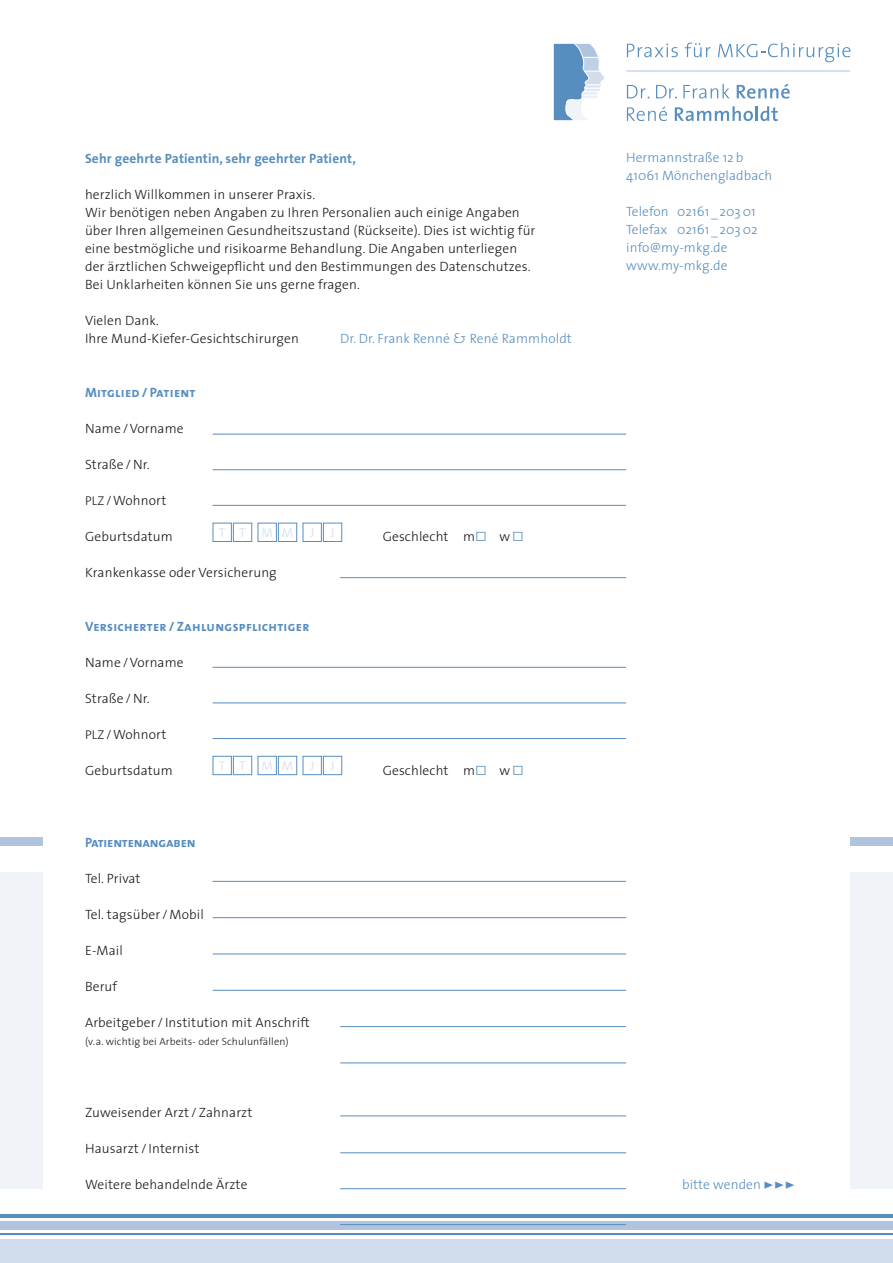
<style>
.page{position:relative;width:893px;height:1263px;background:#fff}
.page>*{position:absolute;margin:0;border:0;box-sizing:border-box;transform-origin:0 0}
.t1{font:300 13.5px/18px "The Sans";letter-spacing:.01em;color:#1a171c}
.t2{font:300 13.5px/18px "The Sans";letter-spacing:.005em;color:#578ebf}
.t3{font:13.5px "The Sans Bold Caps";letter-spacing:.02em;color:#578ebf}
.t4{font:700 13.5px "The Sans";letter-spacing:.01em;color:#578ebf}
.t5{font:13.5px "The Sans Bold Caps";letter-spacing:-.015em;color:#578ebf}
.t6{font:12.75px "The Sans Light Caps";letter-spacing:.89em;color:#d1dcec}
.t7{font:300 10.5px "The Sans";letter-spacing:.01em;color:#1a171c}
.s1{font-family:"The Sans Light Expert";font-weight:400}
.s2{font-size:12.75px}
.s3{font-family:"The Sans Light Expert";font-weight:400;color:#578ebf}
.s4{font-family:"The Sans Black Caps";font-weight:400}
</style>
<div class="page">
<div style="left:0;top:872px;width:43px;height:316px;background:#f0f4f9"></div>
<div style="left:850px;top:872px;width:43px;height:316px;background:#f0f4f9"></div>
<div style="left:0;top:838px;width:43px;height:8px;background:#b0c4de"></div>
<div style="left:850px;top:838px;width:43px;height:8px;background:#b0c4de"></div>
<div style="left:0;top:1239px;width:893px;height:24px;background:#d1dcec"></div>
<hr style="left:0;top:1233px;width:893px;height:2px;background:#578ebf">
<div style="left:0;top:1221px;width:893px;height:9px;background:#b0c4de"></div>
<hr style="left:0;top:1214px;width:893px;height:4px;background:#578ebf">
<svg style="left:627px;top:44px;width:51px;height:13px"></svg>
<svg style="left:685px;top:43px;width:26px;height:14px"></svg>
<svg style="left:718px;top:43px;width:132px;height:19px"></svg>
<hr style="left:627px;top:71px;width:223px;height:1px;background:#b0c4de">
<svg style="left:553px;top:43px;width:51px;height:78px"></svg>
<svg style="left:627px;top:85px;width:22px;height:14px"></svg>
<svg style="left:656px;top:85px;width:21px;height:14px"></svg>
<svg style="left:683px;top:84px;width:46px;height:15px"></svg>
<svg style="left:737px;top:84px;width:53px;height:15px"></svg>
<svg style="left:627px;top:106px;width:40px;height:15px"></svg>
<svg style="left:675px;top:106px;width:103px;height:15px"></svg>
<hr style="left:213px;top:881px;width:413px;height:1px;background:#578ebf">
<hr style="left:213px;top:953px;width:413px;height:1px;background:#578ebf">
<hr style="left:213px;top:917px;width:413px;height:1px;background:#578ebf">
<hr style="left:213px;top:990px;width:413px;height:1px;background:#578ebf">
<hr style="left:340px;top:1062px;width:286px;height:1px;background:#578ebf">
<hr style="left:340px;top:1188px;width:286px;height:1px;background:#578ebf">
<hr style="left:340px;top:1224px;width:286px;height:1px;background:#578ebf">
<hr style="left:340px;top:577px;width:286px;height:1px;background:#578ebf">
<hr style="left:340px;top:1026px;width:286px;height:1px;background:#578ebf">
<hr style="left:340px;top:1152px;width:286px;height:1px;background:#578ebf">
<hr style="left:340px;top:1115px;width:286px;height:1px;background:#578ebf">
<hr style="left:213px;top:434px;width:413px;height:1px;background:#578ebf">
<hr style="left:213px;top:469px;width:413px;height:1px;background:#578ebf">
<hr style="left:213px;top:505px;width:413px;height:1px;background:#578ebf">
<div style="left:233px;top:523px;width:19px;height:19px;border:1px solid #578ebf"></div>
<div style="left:278px;top:523px;width:19px;height:19px;border:1px solid #578ebf"></div>
<div style="left:323px;top:523px;width:19px;height:19px;border:1px solid #578ebf"></div>
<div style="left:213px;top:523px;width:19px;height:19px;border:1px solid #578ebf"></div>
<div style="left:258px;top:523px;width:19px;height:19px;border:1px solid #578ebf"></div>
<div style="left:303px;top:523px;width:19px;height:19px;border:1px solid #578ebf"></div>
<hr style="left:213px;top:667px;width:413px;height:1px;background:#578ebf">
<hr style="left:213px;top:702px;width:413px;height:1px;background:#578ebf">
<hr style="left:213px;top:738px;width:413px;height:1px;background:#578ebf">
<div style="left:233px;top:756px;width:19px;height:19px;border:1px solid #578ebf"></div>
<div style="left:278px;top:756px;width:19px;height:19px;border:1px solid #578ebf"></div>
<div style="left:323px;top:756px;width:19px;height:19px;border:1px solid #578ebf"></div>
<div style="left:213px;top:756px;width:19px;height:19px;border:1px solid #578ebf"></div>
<div style="left:258px;top:756px;width:19px;height:19px;border:1px solid #578ebf"></div>
<div style="left:303px;top:756px;width:19px;height:19px;border:1px solid #578ebf"></div>
<p class="t4" style="left:85px;top:147px;width:272px">Sehr geehrte Patientin, sehr geehrter Patient,</p>
<p class="t1" style="left:85px;top:185px;width:452px">herzlich Willkommen in unserer Praxis.<br>Wir benötigen neben Angaben zu Ihren Personalien auch einige Angaben über Ihren allgemeinen Gesundheitszustand (Rückseite). Dies ist wichtig für eine bestmögliche und risikoarme Behandlung. Die Angaben unterliegen der ärztlichen Schweigepflicht und den Bestimmungen des Datenschutzes.<br>Bei Unklarheiten können Sie uns gerne fragen.</p>
<p class="t1" style="left:85px;top:311px;width:215px">Vielen Dank.<br>Ihre Mund-Kiefer-Gesichtschirurgen</p>
<p class="t2" style="left:340px;top:329px;width:233px">Dr. Dr. Frank Renné <span class="s1">Ù</span> René Rammholdt</p>
<p class="t3" style="left:85px;top:381px;width:112px">Mitglied / Patient</p>
<p class="t1" style="left:85px;top:419px;width:100px">Name /Vorname</p>
<p class="t1" style="left:85px;top:455px;width:66px">Straße / Nr.</p>
<p class="t1" style="left:85px;top:491px;width:83px"><span class="s2">PLZ</span> /Wohnort</p>
<p class="t1" style="left:85px;top:527px;width:89px">Geburtsdatum</p>
<p class="t1" style="left:383px;top:527px;width:143px">Geschlecht m<span class="s3">ò</span> w<span class="s3">ò</span></p>
<p class="t1" style="left:85px;top:563px;width:193px">Krankenkasse oder Versicherung</p>
<p class="t6" style="left:219px;top:522px;width:76px">TT MM</p>
<p class="t6" style="left:310px;top:522px;width:6px">J</p>
<p class="t6" style="left:330px;top:522px;width:6px">J</p>
<p class="t3" style="left:85px;top:615px;width:226px">Versicherter / Zahlungspflichtiger</p>
<p class="t1" style="left:85px;top:653px;width:100px">Name /Vorname</p>
<p class="t1" style="left:85px;top:689px;width:66px">Straße / Nr.</p>
<p class="t1" style="left:85px;top:725px;width:83px"><span class="s2">PLZ</span> /Wohnort</p>
<p class="t1" style="left:85px;top:761px;width:89px">Geburtsdatum</p>
<p class="t1" style="left:383px;top:761px;width:143px">Geschlecht m<span class="s3">ò</span> w<span class="s3">ò</span></p>
<p class="t6" style="left:219px;top:755px;width:76px">TT MM</p>
<p class="t6" style="left:310px;top:755px;width:6px">J</p>
<p class="t6" style="left:330px;top:755px;width:6px">J</p>
<p class="t5" style="left:85px;top:831px;width:112px">Patientenangaben</p>
<p class="t1" style="left:85px;top:869px;width:57px">Tel. Privat</p>
<p class="t1" style="left:85px;top:905px;width:120px">Tel. tagsüber /Mobil</p>
<p class="t1" style="left:85px;top:941px;width:39px">E-Mail</p>
<p class="t1" style="left:85px;top:977px;width:34px">Beruf</p>
<p class="t1" style="left:85px;top:1013px;width:226px">Arbeitgeber / Institution mit Anschrift</p>
<p class="t7" style="left:85px;top:1033px;width:205px">(v.a. wichtig bei Arbeits- oder Schulunfällen)</p>
<p class="t1" style="left:85px;top:1103px;width:169px">Zuweisender Arzt / Zahnarzt</p>
<p class="t1" style="left:85px;top:1139px;width:116px">Hausarzt / Internist</p>
<p class="t1" style="left:85px;top:1175px;width:164px">Weitere behandelnde Ärzte</p>
<p class="t2" style="left:626px;top:148px;width:148px">Hermannstraße 12b<br>41061 Mönchengladbach</p>
<p class="t2" style="left:626px;top:202px;width:133px">Telefon 02161 _ 20301<br>Telefax 02161 _ 20302 info@my-mkg.de www.my-mkg.de</p>
<p class="t2" style="left:682px;top:1175px;width:114px">bitte wenden <span class="s4">&gt; &gt; &gt;</span></p>
</div>
